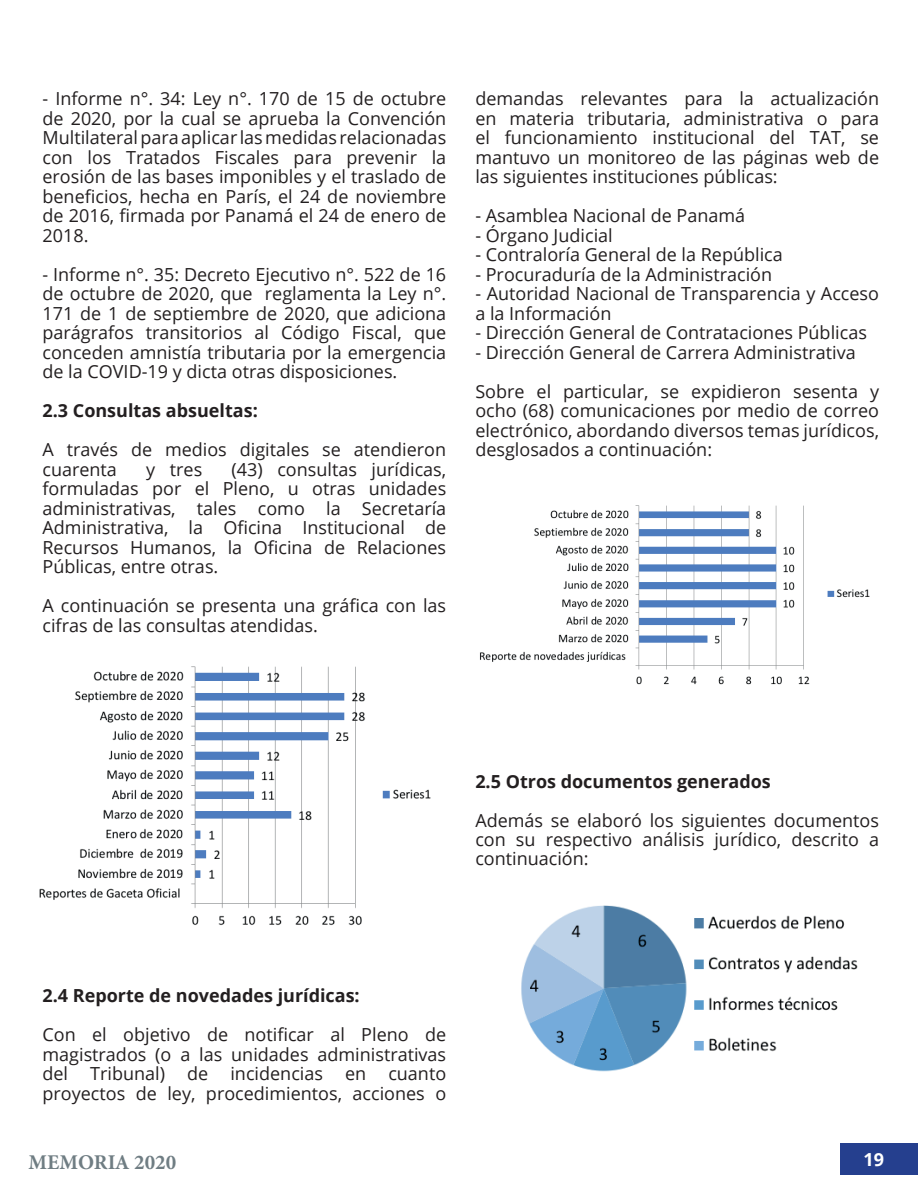
<style>
.page{position:relative;width:918px;height:1188px;background:#fff}
.page>*{position:absolute;margin:0;border:0;box-sizing:border-box;transform-origin:0 0}
.t1{font:700 21px "Minion Pro";color:#6f7d83}
.t2{font:18px/19.5px "Open Sans";color:#231f20;text-align:justify}
.t3{font:700 18px "Open Sans";color:#231f20}
.t4{font:700 18px "Open Sans";color:#fff}
</style>
<div class="page">
<div style="left:840px;top:1143px;width:78px;height:32px;background:#253f8e"></div>
<img style="left:521px;top:905px;width:337px;height:167px">
<img style="left:39px;top:666px;width:392px;height:259px">
<img style="left:480px;top:505px;width:390px;height:180px">
<p class="t2" style="left:43px;top:88px;width:405px">- Informe n°. 34: Ley n°. 170 de 15 de octubre de 2020, por la cual se aprueba la Convención Multilateral para aplicar las medidas relacionadas con los Tratados Fiscales para prevenir la erosión de las bases imponibles y el traslado de beneficios, hecha en París, el 24 de noviembre de 2016, firmada por Panamá el 24 de enero de 2018.</p>
<p class="t2" style="left:43px;top:264px;width:405px">- Informe n°. 35: Decreto Ejecutivo n°. 522 de 16 de octubre de 2020, que reglamenta la Ley n°.<br>171 de 1 de septiembre de 2020, que adiciona parágrafos transitorios al Código Fiscal, que conceden amnistía tributaria por la emergencia de la COVID-19 y dicta otras disposiciones.</p>
<p class="t3" style="left:43px;top:398px;width:217px">2.3 Consultas absueltas:</p>
<p class="t2" style="left:43px;top:439px;width:405px">A través de medios digitales se atendieron cuarenta</p>
<p class="t2" style="left:43px;top:459px;width:405px;text-indent:189px">(43) consultas jurídicas, formuladas por el Pleno, u otras unidades administrativas, tales como la Secretaría Administrativa, la Oficina Institucional de Recursos Humanos, la Oficina de Relaciones Públicas, entre otras.</p>
<p class="t2" style="left:43px;top:595px;width:405px">A continuación se presenta una gráfica con las cifras de las consultas atendidas.</p>
<p class="t2" style="left:146px;top:459px;width:58px">y tres</p>
<p class="t2" style="left:475px;top:88px;width:405px">demandas relevantes para la actualización en materia tributaria, administrativa o para el funcionamiento institucional del TAT, se mantuvo un monitoreo de las páginas web de las siguientes instituciones públicas:</p>
<p class="t2" style="left:475px;top:205px;width:271px">- Asamblea Nacional de Panamá</p>
<p class="t2" style="left:475px;top:225px;width:139px">- Órgano Judicial</p>
<p class="t2" style="left:475px;top:244px;width:309px">- Contraloría General de la República</p>
<p class="t2" style="left:475px;top:264px;width:298px">- Procuraduría de la Administración</p>
<p class="t2" style="left:475px;top:283px;width:405px">- Autoridad Nacional de Transparencia y Acceso a la Información</p>
<p class="t2" style="left:475px;top:322px;width:393px">- Dirección General de Contrataciones Públicas</p>
<p class="t2" style="left:475px;top:332px;width:405px;line-height:39px">- Dirección General de Carrera Administrativa<br>Sobre el particular, se expidieron sesenta y</p>
<p class="t2" style="left:475px;top:400px;width:405px">ocho (68) comunicaciones por medio de correo electrónico, abordando diversos temas jurídicos, desglosados a continuación:</p>
<p class="t3" style="left:475px;top:768px;width:297px">2.5 Otros documentos generados</p>
<p class="t2" style="left:475px;top:810px;width:405px">Además se elaboró los siguientes documentos con su respectivo análisis jurídico, descrito a continuación:</p>
<p class="t3" style="left:43px;top:983px;width:319px">2.4 Reporte de novedades jurídicas:</p>
<p class="t2" style="left:43px;top:1024px;width:405px">Con el objetivo de notificar al Pleno de magistrados (o a las unidades administrativas del Tribunal) de incidencias en cuanto proyectos de ley, procedimientos, acciones o</p>
<p class="t1" style="left:29px;top:1148px;width:149px">MEMORIA 2020</p>
<p class="t4" style="left:863px;top:1147px;width:22px">19</p>
</div>
